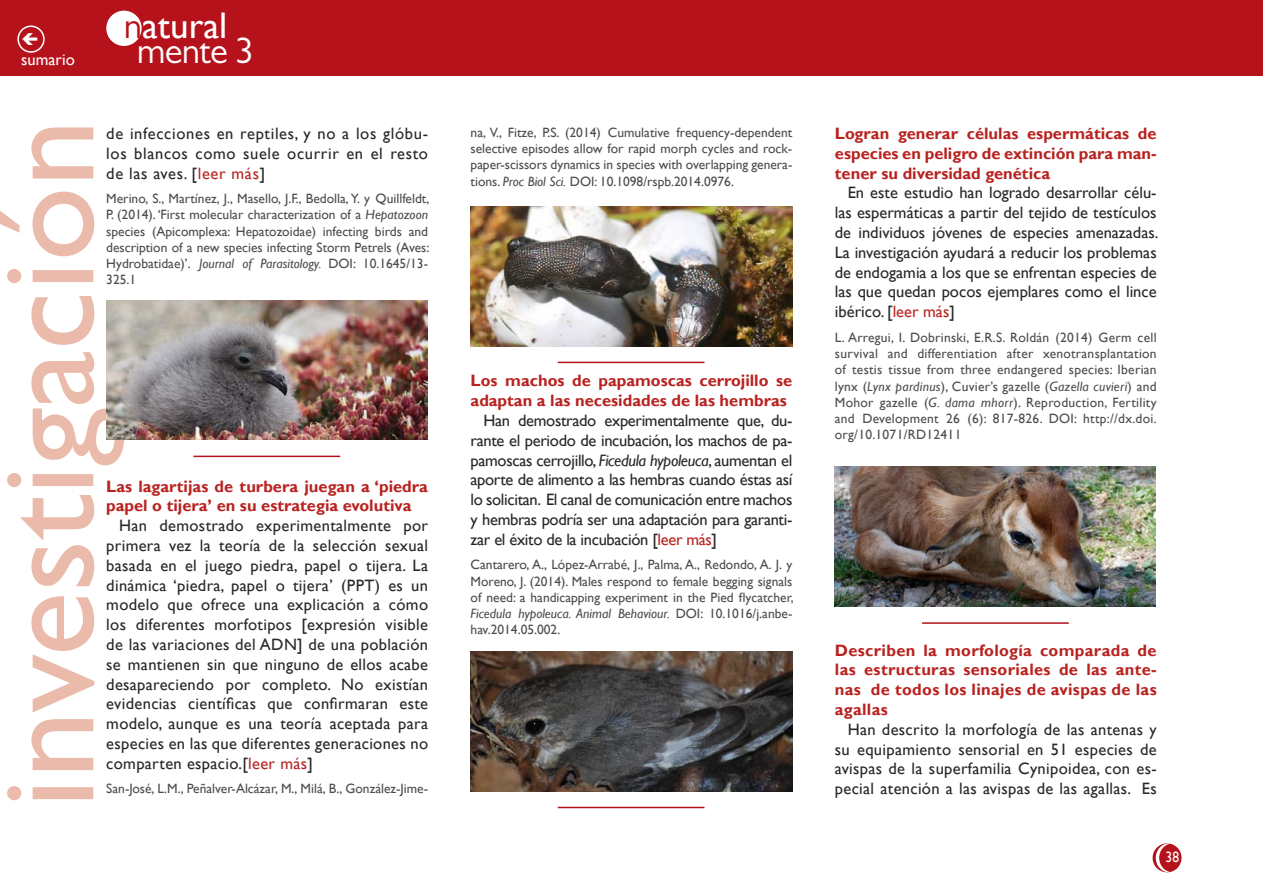
<style>
.page{position:relative;width:1263px;height:893px;background:#fff}
.page>*{position:absolute;margin:0;border:0;box-sizing:border-box;transform-origin:0 0}
.t1{font:135px "Gill Sans";color:#eabbaa}
.t2{font:37.05px "Gill Sans";color:#fff}
.t3{font:37.05px "Gill Sans MT Pro";letter-spacing:-.02em;color:#fff}
.t4{font:16.5px/19.8px "Gill Sans";letter-spacing:.02em;color:#292829;text-align:justify}
.t5{font:700 16.5px/19.8px "Gill Sans";color:#b82320}
.t6{font:16.5px "Gill Sans";color:#fff}
.t7{font:15px "Gill Sans";color:#fff;scale:.9 1}
.t8{font:13.5px/16.2px "Gill Sans";color:#4d4d4f;text-align:justify}
.s1{font-family:"Gill Sans MT Pro";color:#b5121b}
.s2{color:#b82320}
.s3{font-style:italic}
</style>
<div class="page">
<div style="left:1153px;top:844px;width:28px;height:28px;background:#b5121b;border-radius:50%"></div>
<div style="left:1152px;top:843px;width:29px;height:29px;border:2px solid #b5121b;border-radius:50%"></div>
<div style="left:0;top:0;width:1263px;height:76px;background:#b5121b"></div>
<div style="left:107px;top:11px;width:34px;height:34px;background:#fff;border-radius:50%"></div>
<div style="left:106px;top:11px;width:36px;height:35px;border:2px solid #fff;border-radius:50%"></div>
<svg style="left:1156px;top:843px;width:15px;height:29px"></svg>
<div style="left:17px;top:26px;width:28px;height:27px;border:2px solid #fff;border-radius:50%"></div>
<img style="left:471px;top:206px;width:321px;height:141px">
<hr style="left:558px;top:362px;width:146px;height:1px;background:#b5121b">
<img style="left:471px;top:651px;width:321px;height:141px">
<hr style="left:558px;top:807px;width:146px;height:1px;background:#b5121b">
<img style="left:106px;top:300px;width:321px;height:140px">
<hr style="left:193px;top:456px;width:147px;height:1px;background:#b5121b">
<img style="left:835px;top:467px;width:321px;height:140px">
<hr style="left:922px;top:622px;width:147px;height:2px;background:#b5121b">
<p class="t6" style="left:21px;top:49px;width:55px">sumario</p>
<h2 class="t2" style="left:124px;top:4px;width:105px"><span class="s1">n</span>atural</h2>
<h2 class="t3" style="left:137px;top:28px;width:119px">mente 3</h2>
<h1 class="t1" style="left:-31px;top:808px;width:690px;rotate:-90deg">investigación</h1>
<p class="t4" style="left:106px;top:124px;width:323px">de infecciones en reptiles, y no a los glóbu&shy;los blancos como suele ocurrir en el resto de las aves. [<span class="s2">leer más</span>]</p>
<p class="t8" style="left:106px;top:191px;width:325px">Merino, S., Martínez, J., Masello, J.F., Bedolla, Y. y Quillfeldt, P. (2014). ‘First molecular characterization of a <span class="s3">Hepatozoon </span>species (Apicomplexa: Hepatozoidae) infecting birds and description of a new species infecting Storm Petrels (Aves:<br>Hydrobatidae)’. <span class="s3">Journal of Parasitology.</span> DOI: 10.1645/13- 325.1</p>
<p class="t5" style="left:106px;top:476px;width:323px">Las lagartijas de turbera juegan a ‘piedra papel o tijera’ en su estrategia evolutiva</p>
<p class="t4" style="left:106px;top:516px;width:323px;text-indent:13px">Han demostrado experimentalmente por primera vez la teoría de la selección sexual basada en el juego piedra, papel o tijera. La dinámica ‘piedra, papel o tijera’ (PPT) es un modelo que ofrece una explicación a cómo los diferentes morfotipos [expresión visible de las variaciones del ADN] de una población se mantienen sin que ninguno de ellos acabe desapareciendo por completo. No existían evidencias científicas que confirmaran este modelo, aunque es una teoría aceptada para especies en las que diferentes generaciones no comparten espacio.[<span class="s2">leer más</span>]</p>
<p class="t8" style="left:106px;top:781px;width:323px">San-José, L.M., Peñalver-Alcázar, M., Milá, B., González-Jime-</p>
<p class="t8" style="left:471px;top:124px;width:323px">na, V., Fitze, P.S. (2014) Cumulative frequency-dependent selective episodes allow for rapid morph cycles and rock&shy;paper-scissors dynamics in species with overlapping genera&shy;tions. <span class="s3">Proc Biol Sci.</span> DOI: 10.1098/rspb.2014.0976.</p>
<p class="t5" style="left:471px;top:371px;width:323px">Los machos de papamoscas cerrojillo se adaptan a las necesidades de las hembras</p>
<p class="t4" style="left:471px;top:411px;width:323px;text-indent:13px">Han demostrado experimentalmente que, du&shy;rante el periodo de incubación, los machos de pa&shy;pamoscas cerrojillo, <span class="s3">Ficedula hypoleuca</span>, aumentan el aporte de alimento a las hembras cuando éstas así lo solicitan. El canal de comunicación entre machos y hembras podría ser una adaptación para garanti&shy;zar el éxito de la incubación [<span class="s2">leer más</span>]</p>
<p class="t8" style="left:471px;top:557px;width:325px">Cantarero, A., López-Arrabé, J., Palma, A., Redondo, A. J. y Moreno, J. (2014). Males respond to female begging signals of need: a handicapping experiment in the Pied flycatcher, <span class="s3">Ficedula hypoleuca. Animal Behaviour.</span> DOI: 10.1016/j.anbe&shy;hav.2014.05.002.</p>
<p class="t5" style="left:835px;top:124px;width:323px;text-align:justify">Logran generar células espermáticas de especies en peligro de extinción para man&shy;tener su diversidad genética</p>
<p class="t4" style="left:835px;top:183px;width:325px;text-indent:13px">En este estudio han logrado desarrollar célu&shy;las espermáticas a partir del tejido de testículos de individuos jóvenes de especies amenazadas.<br>La investigación ayudará a reducir los problemas de endogamia a los que se enfrentan especies de las que quedan pocos ejemplares como el lince ibérico. [<span class="s2">leer más</span>]</p>
<p class="t8" style="left:835px;top:329px;width:323px">L. Arregui, I. Dobrinski, E.R.S. Roldán (2014) Germ cell survival and differentiation after xenotransplantation of testis tissue from three endangered species: Iberian lynx (<span class="s3">Lynx pardinus</span>), Cuvier’s gazelle (<span class="s3">Gazella cuvieri</span>) and Mohor gazelle (<span class="s3">G. dama mhorr</span>). Reproduction, Fertility and Development 26 (6): 817-826. DOI: http://dx.doi. org/10.1071/RD12411</p>
<p class="t5" style="left:835px;top:641px;width:323px;text-align:justify">Describen la morfología comparada de las estructuras sensoriales de las ante&shy;nas de todos los linajes de avispas de las agallas</p>
<p class="t4" style="left:835px;top:720px;width:323px;text-indent:13px">Han descrito la morfología de las antenas y su equipamiento sensorial en 51 especies de avispas de la superfamilia Cynipoidea, con es&shy;pecial atención a las avispas de las agallas. Es</p>
<p class="t7" style="left:1165px;top:849px;width:16px">38</p>
</div>
